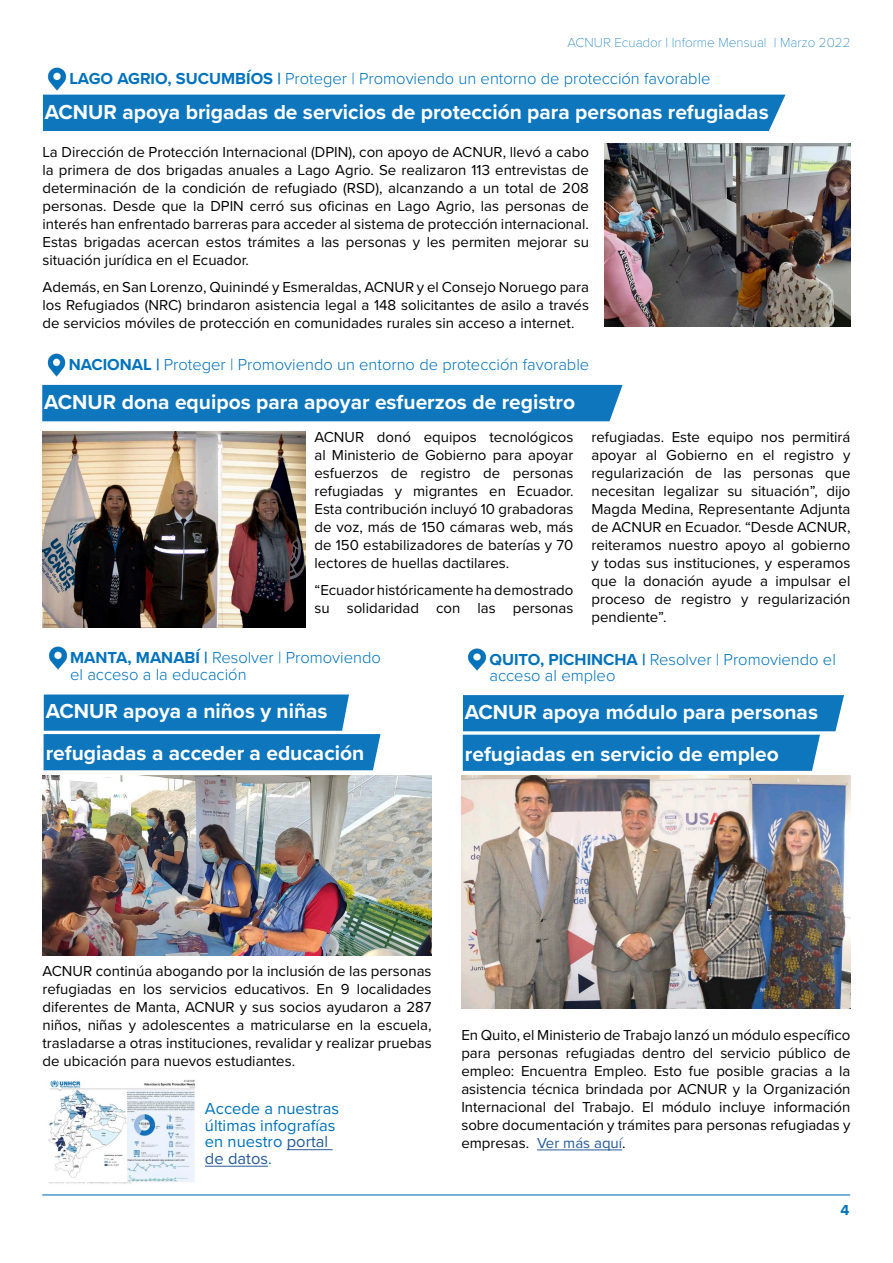
<style>
.page{position:relative;width:893px;height:1263px;background:#fff}
.page>*{position:absolute;margin:0;border:0;box-sizing:border-box;transform-origin:0 0}
.t1{font:700 21px/42px "Proxima Nova";color:#fff}
.t2{font:300 16.5px/16.5px "Proxima Nova";color:#0072bc}
.t3{font:16.5px/16.5px "Proxima Nova";color:#0072bc}
.t4{font:15px/18px "Proxima Nova";color:#000;text-align:justify}
.t5{font:700 15px "Proxima Nova";color:#0172bc}
.t6{font:100 13.5px "Proxima Nova T";color:#0172bc}
.s1{font-weight:700}
.s2{color:#255b9a}
</style>
<div class="page">
<div style="left:43px;top:95px;width:742px;height:36px;background:#0e76bd"></div>
<div style="left:42px;top:385px;width:581px;height:36px;background:#0e76bd"></div>
<svg style="left:44px;top:694px;width:336px;height:76px;background:#2583c3"></svg>
<svg style="left:463px;top:695px;width:381px;height:76px;background:#2381c2"></svg>
<hr style="left:287px;top:1149px;width:46px;height:1px;background:#255b9a">
<hr style="left:205px;top:1166px;width:63px;height:1px;background:#255b9a">
<hr style="left:537px;top:1149px;width:85px;height:1px;background:#255b9a">
<img style="left:47px;top:67px;width:20px;height:24px">
<img style="left:47px;top:353px;width:19px;height:24px">
<img style="left:48px;top:646px;width:20px;height:24px">
<img style="left:467px;top:648px;width:20px;height:23px">
<hr style="left:42px;top:1194px;width:808px;height:1px;background:#0e76bd">
<img style="left:604px;top:144px;width:246px;height:182px">
<img style="left:43px;top:432px;width:262px;height:196px">
<img style="left:43px;top:775px;width:389px;height:181px">
<img style="left:461px;top:775px;width:389px;height:234px">
<img style="left:48px;top:1079px;width:147px;height:105px">
<p class="t6" style="left:568px;top:32px;width:284px">ACNUR Ecuador | Informe Mensual | Marzo 2022</p>
<p class="t2" style="left:69px;top:71px;width:643px"><span class="s1">LAGO AGRIO, SUCUMBÍOS |</span> Proteger | Promoviendo un entorno de protección favorable</p>
<p class="t1" style="left:45px;top:91px;width:725px">ACNUR apoya brigadas de servicios de protección para personas refugiadas</p>
<p class="t4" style="left:43px;top:142px;width:548px">La Dirección de Protección Internacional (DPIN), con apoyo de ACNUR, llevó a cabo la primera de dos brigadas anuales a Lago Agrio. Se realizaron 113 entrevistas de determinación de la condición de refugiado (RSD), alcanzando a un total de 208 personas. Desde que la DPIN cerró sus oficinas en Lago Agrio, las personas de interés han enfrentado barreras para acceder al sistema de protección internacional.<br>Estas brigadas acercan estos trámites a las personas y les permiten mejorar su situación jurídica en el Ecuador.</p>
<p class="t4" style="left:43px;top:277px;width:548px">Además, en San Lorenzo, Quinindé y Esmeraldas, ACNUR y el Consejo Noruego para los Refugiados (NRC) brindaron asistencia legal a 148 solicitantes de asilo a través de servicios móviles de protección en comunidades rurales sin acceso a internet.</p>
<p class="t2" style="left:69px;top:357px;width:522px"><span class="s1">NACIONAL |</span> Proteger | Promoviendo un entorno de protección favorable</p>
<p class="t1" style="left:44px;top:381px;width:532px">ACNUR dona equipos para apoyar esfuerzos de registro</p>
<p class="t4" style="left:314px;top:427px;width:260px">ACNUR donó equipos tecnológicos al Ministerio de Gobierno para apoyar esfuerzos de registro de personas refugiadas y migrantes en Ecuador.<br>Esta contribución incluyó 10 grabadoras de voz, más de 150 cámaras web, más de 150 estabilizadores de baterías y 70 lectores de huellas dactilares.</p>
<p class="t4" style="left:314px;top:580px;width:260px">“Ecuador históricamente ha demostrado su solidaridad con las personas</p>
<p class="t4" style="left:591px;top:427px;width:260px">refugiadas. Este equipo nos permitirá apoyar al Gobierno en el registro y regularización de las personas que necesitan legalizar su situación”, dijo Magda Medina, Representante Adjunta de ACNUR en Ecuador. “Desde ACNUR, reiteramos nuestro apoyo al gobierno y todas sus instituciones, y esperamos que la donación ayude a impulsar el proceso de registro y regularización pendiente”.</p>
<p class="t2" style="left:70px;top:649px;width:312px"><span class="s1">MANTA, MANABÍ |</span> Resolver | Promoviendo el acceso a la educación</p>
<p class="t2" style="left:489px;top:651px;width:348px"><span class="s1">QUITO, PICHINCHA |</span> Resolver | Promoviendo el acceso al empleo</p>
<p class="t1" style="left:46px;top:689px;width:320px">ACNUR apoya a niños y niñas refugiadas a acceder a educación</p>
<p class="t1" style="left:465px;top:690px;width:355px">ACNUR apoya módulo para personas refugiadas en servicio de empleo</p>
<p class="t4" style="left:43px;top:961px;width:391px">ACNUR continúa abogando por la inclusión de las personas refugiadas en los servicios educativos. En 9 localidades diferentes de Manta, ACNUR y sus socios ayudaron a 287 niños, niñas y adolescentes a matricularse en la escuela, trasladarse a otras instituciones, revalidar y realizar pruebas de ubicación para nuevos estudiantes.</p>
<p class="t3" style="left:205px;top:1099px;width:136px">Accede a nuestras últimas infografías en nuestro <span class="s2">portal de datos</span>.</p>
<p class="t4" style="left:461px;top:1025px;width:391px">En Quito, el Ministerio de Trabajo lanzó un módulo específico para personas refugiadas dentro del servicio público de empleo: Encuentra Empleo. Esto fue posible gracias a la asistencia técnica brindada por ACNUR y la Organización Internacional del Trabajo. El módulo incluye información sobre documentación y trámites para personas refugiadas y empresas. <span class="s2">Ver más aquí</span>.</p>
<p class="t5" style="left:840px;top:1198px;width:10px">4</p>
</div>
